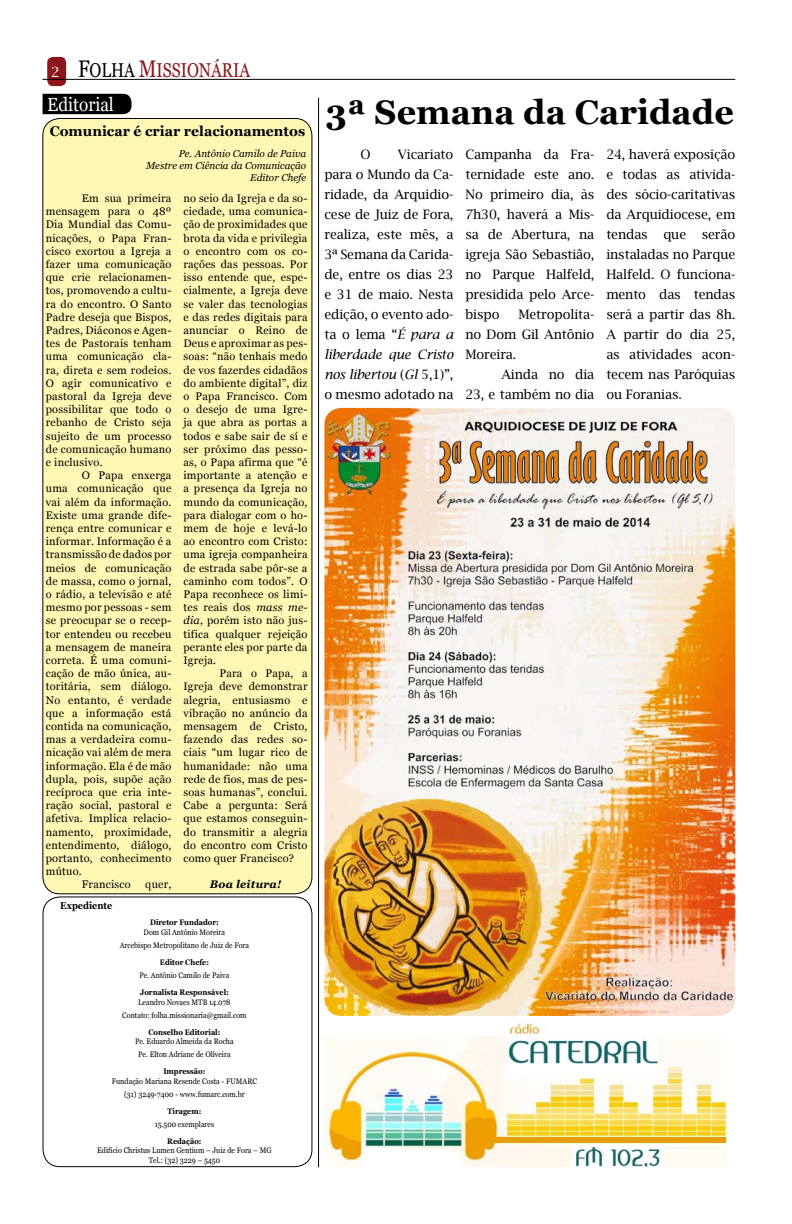
<style>
.page{position:relative;width:792px;height:1224px;background:#fff}
.page>*{position:absolute;margin:0;border:0;box-sizing:border-box;transform-origin:0 0}
.t1{font:700 34px "Georgia";color:#000}
.t2{font:20px "Georgia";color:#8c161b;scale:.8 1}
.t3{font:19px "Georgia";color:#fff;scale:.9 1}
.t4{font:700 14px "Georgia";color:#000}
.t5{font:13px/20px "Lucida Bright";letter-spacing:-.01em;color:#000;text-align:justify}
.t6{font:11px/13.2px "Georgia";letter-spacing:.02em;color:#000;text-align:justify}
.t7{font:italic 700 11px "Georgia";letter-spacing:.02em;color:#000}
.t8{font:italic 10px/12px "Georgia";color:#000;text-align:right}
.t9{font:700 10px "Georgia";color:#000;scale:.9 1}
.t10{font:8px/13.2px "Georgia";color:#000;text-align:center;scale:.9 1}
.t11{font:700 8px "Georgia";color:#000;scale:.9 1}
.s1{font-family:"Lucida Bright";font-size:14px;color:#fff}
.s2{font-size:24px;color:#000}
.s3{color:#000}
.s4{font-size:24px}
.s5{font-size:14px;color:#fff}
.s6{font-style:italic}
</style>
<div class="page">
<div style="left:47px;top:57px;width:19px;height:29px;background:#8c161b;border-radius:6px"></div>
<hr style="left:43px;top:79px;width:692px;height:1px;background:#000">
<div style="left:43px;top:94px;width:89px;height:20px;background:#000"></div>
<hr style="left:318px;top:98px;width:1px;height:1069px;background:#000">
<div style="left:43px;top:896px;width:269px;height:271px;border:1px solid #00000c;border-radius:17px"></div>
<div style="left:43px;top:118px;width:269px;height:776px;background:#fff8b5;border-radius:17px"></div>
<img style="left:325px;top:1022px;width:403px;height:145px">
<img style="left:324px;top:408px;width:411px;height:608px">
<h2 class="t2" style="left:51px;top:58px;width:274px"><span class="s1">2</span> <span class="s2">F</span><span class="s3">OLHA</span> <span class="s4">M</span>ISSIONÁRIA <span class="s5">2</span></h2>
<h3 class="t3" style="left:47px;top:93px;width:76px">Editorial</h3>
<p class="t4" style="left:50px;top:122px;width:257px">Comunicar é criar relacionamentos</p>
<p class="t8" style="left:146px;top:148px;width:162px">Pe. Antônio Camilo de Paiva<br>Mestre em Ciência da Comunicação<br>Editor Chefe</p>
<p class="t6" style="left:46px;top:192px;width:127px;text-indent:36px">Em sua primeira mensagem para o 48º Dia Mundial das Comu&shy;nicações, o Papa Fran&shy;cisco exortou a Igreja a fazer uma comunicação que crie relacionamen&shy;tos, promovendo a cultu&shy;ra do encontro. O Santo Padre deseja que Bispos, Padres, Diáconos e Agen&shy;tes de Pastorais tenham uma comunicação cla&shy;ra, direta e sem rodeios.<br>O agir comunicativo e pastoral da Igreja deve possibilitar que todo o rebanho de Cristo seja sujeito de um processo de comunicação humano e inclusivo.</p>
<p class="t6" style="left:82px;top:469px;width:91px">O Papa enxerga</p>
<p class="t6" style="left:46px;top:482px;width:127px">uma comunicação que</p>
<p class="t6" style="left:46px;top:495px;width:127px">vai além da informação.</p>
<p class="t6" style="left:46px;top:509px;width:127px">Existe uma grande dife-</p>
<p class="t6" style="left:46px;top:522px;width:127px">rença entre comunicar e</p>
<p class="t6" style="left:46px;top:535px;width:127px">informar. Informação é a</p>
<p class="t6" style="left:46px;top:548px;width:127px">transmissão de dados por</p>
<p class="t6" style="left:46px;top:561px;width:127px">meios de comunicação</p>
<p class="t6" style="left:46px;top:575px;width:127px">de massa, como o jornal,</p>
<p class="t6" style="left:46px;top:588px;width:127px">o rádio, a televisão e até</p>
<p class="t6" style="left:46px;top:601px;width:127px">mesmo por pessoas - sem</p>
<p class="t6" style="left:46px;top:614px;width:127px">se preocupar se o recep-</p>
<p class="t6" style="left:46px;top:627px;width:127px">tor entendeu ou recebeu</p>
<p class="t6" style="left:46px;top:641px;width:127px">a mensagem de maneira</p>
<p class="t6" style="left:46px;top:654px;width:127px">correta. É uma comuni-</p>
<p class="t6" style="left:46px;top:667px;width:127px">cação de mão única, au-</p>
<p class="t6" style="left:46px;top:680px;width:127px">toritária, sem diálogo.</p>
<p class="t6" style="left:46px;top:693px;width:127px">No entanto, é verdade</p>
<p class="t6" style="left:46px;top:707px;width:127px">que a informação está</p>
<p class="t6" style="left:46px;top:720px;width:127px">contida na comunicação,</p>
<p class="t6" style="left:46px;top:733px;width:127px">mas a verdadeira comu-</p>
<p class="t6" style="left:46px;top:746px;width:127px">nicação vai além de mera</p>
<p class="t6" style="left:46px;top:759px;width:127px">informação. Ela é de mão</p>
<p class="t6" style="left:46px;top:773px;width:127px">dupla, pois, supõe ação</p>
<p class="t6" style="left:46px;top:786px;width:127px">recíproca que cria inte-</p>
<p class="t6" style="left:46px;top:799px;width:127px">ração social, pastoral e</p>
<p class="t6" style="left:46px;top:812px;width:127px">afetiva. Implica relacio-</p>
<p class="t6" style="left:46px;top:825px;width:127px">namento, proximidade,</p>
<p class="t6" style="left:46px;top:839px;width:127px">entendimento, diálogo,</p>
<p class="t6" style="left:46px;top:852px;width:127px">portanto, conhecimento</p>
<p class="t6" style="left:46px;top:865px;width:38px">mútuo.</p>
<p class="t6" style="left:82px;top:878px;width:50px">Francisco</p>
<p class="t6" style="left:145px;top:878px;width:28px">quer,</p>
<p class="t9" style="left:60px;top:899px;width:59px">Expediente</p>
<p class="t6" style="left:183px;top:192px;width:126px">no seio da Igreja e da so&shy;ciedade, uma comunica&shy;ção de proximidades que brota da vida e privilegia o encontro com os co&shy;rações das pessoas. Por isso entende que, espe&shy;cialmente, a Igreja deve se valer das tecnologias e das redes digitais para anunciar o Reino de Deus e aproximar as pes&shy;soas: “não tenhais medo de vos fazerdes cidadãos do ambiente digital”, diz o Papa Francisco. Com o desejo de uma Igre&shy;ja que abra as portas a todos e sabe sair de sí e ser próximo das pesso&shy;as, o Papa afirma que “é importante a atenção e a presença da Igreja no mundo da comunicação, para dialogar com o ho&shy;mem de hoje e levá-lo ao encontro com Cristo: uma igreja companheira de estrada sabe pôr-se a caminho com todos”. O Papa reconhece os limi&shy;tes reais dos <span class="s6">mass me&shy;dia</span>, porém isto não jus&shy;tifica qualquer rejeição perante eles por parte da Igreja.</p>
<p class="t6" style="left:183px;top:667px;width:126px;text-indent:36px">Para o Papa, a Igreja deve demonstrar alegria, entusiasmo e vibração no anúncio da mensagem de Cristo, fazendo das redes so&shy;ciais “um lugar rico de humanidade: não uma rede de fios, mas de pes&shy;soas humanas”, conclui.<br>Cabe a pergunta: Será que estamos conseguin&shy;do transmitir a alegria do encontro com Cristo como quer Francisco?</p>
<p class="t7" style="left:210px;top:877px;width:73px">Boa leitura!</p>
<p class="t11" style="left:150px;top:917px;width:78px">Diretor Fundador:</p>
<p class="t10" style="left:120px;top:926px;width:145px">Dom Gil Antônio Moreira<br>Arcebispo Metropolitano de Juiz de Fora</p>
<p class="t11" style="left:160px;top:957px;width:56px">Editor Chefe:</p>
<p class="t10" style="left:139px;top:969px;width:102px">Pe. Antônio Camilo de Paiva</p>
<p class="t11" style="left:140px;top:987px;width:100px">Jornalista Responsável:</p>
<p class="t10" style="left:122px;top:995px;width:140px">Leandro Novaes MTB 14.078<br>Contato: folha.missionaria@gmail.com</p>
<p class="t11" style="left:148px;top:1027px;width:81px">Conselho Editorial:</p>
<p class="t10" style="left:135px;top:1035px;width:111px">Pe. Eduardo Almeida da Rocha<br>Pe. Elton Adriane de Oliveira</p>
<p class="t11" style="left:163px;top:1066px;width:48px">Impressão:</p>
<p class="t10" style="left:112px;top:1075px;width:163px">Fundação Mariana Resende Costa - FUMARC (31) 3249-7400 - www.fumarc.com.br</p>
<p class="t11" style="left:168px;top:1106px;width:39px">Tiragem:</p>
<p class="t10" style="left:155px;top:1118px;width:68px">15.500 exemplares</p>
<p class="t11" style="left:167px;top:1136px;width:40px">Redação:</p>
<p class="t10" style="left:97px;top:1146px;width:195px;line-height:9.6px">Edifício Christus Lumen Gentium – Juiz de Fora – MG<br>Tel.: (32) 3229 – 5450</p>
<h1 class="t1" style="left:326px;top:90px;width:409px">3ª Semana da Caridade</h1>
<p class="t5" style="left:465px;top:145px;width:130px">Campanha da Fra&shy;ternidade este ano.<br>No primeiro dia, às 7h30, haverá a Mis&shy;sa de Abertura, na igreja São Sebastião, no Parque Halfeld, presidida pelo Arce&shy;bispo</p>
<p class="t5" style="left:606px;top:145px;width:130px">24, haverá exposição e todas as ativida&shy;des sócio-caritativas da Arquidiocese, em tendas que serão instaladas no Parque Halfeld. O funciona&shy;mento das tendas será a partir das 8h.<br>A partir do dia 25, as atividades acon&shy;tecem nas Paróquias ou Foranias.</p>
<p class="t5" style="left:360px;top:145px;width:12px">O</p>
<p class="t5" style="left:324px;top:145px;width:130px;text-indent:74px">Vicariato para o Mundo da Ca&shy;ridade, da Arquidio&shy;cese de Juiz de Fora, realiza, este mês, a 3ª Semana da Carida&shy;de, entre os dias 23 e 31 de maio. Nesta edição, o evento ado&shy;ta o lema “<span class="s6">É para a liberdade que Cristo nos libertou</span> (<span class="s6">Gl</span> 5,1)”, o mesmo adotado na</p>
<p class="t5" style="left:465px;top:305px;width:130px;text-indent:53px">Metropolita&shy;no Dom Gil Antônio Moreira.</p>
<p class="t5" style="left:465px;top:365px;width:130px;text-align:right">Ainda no dia<br>23, e também no dia</p>
</div>
